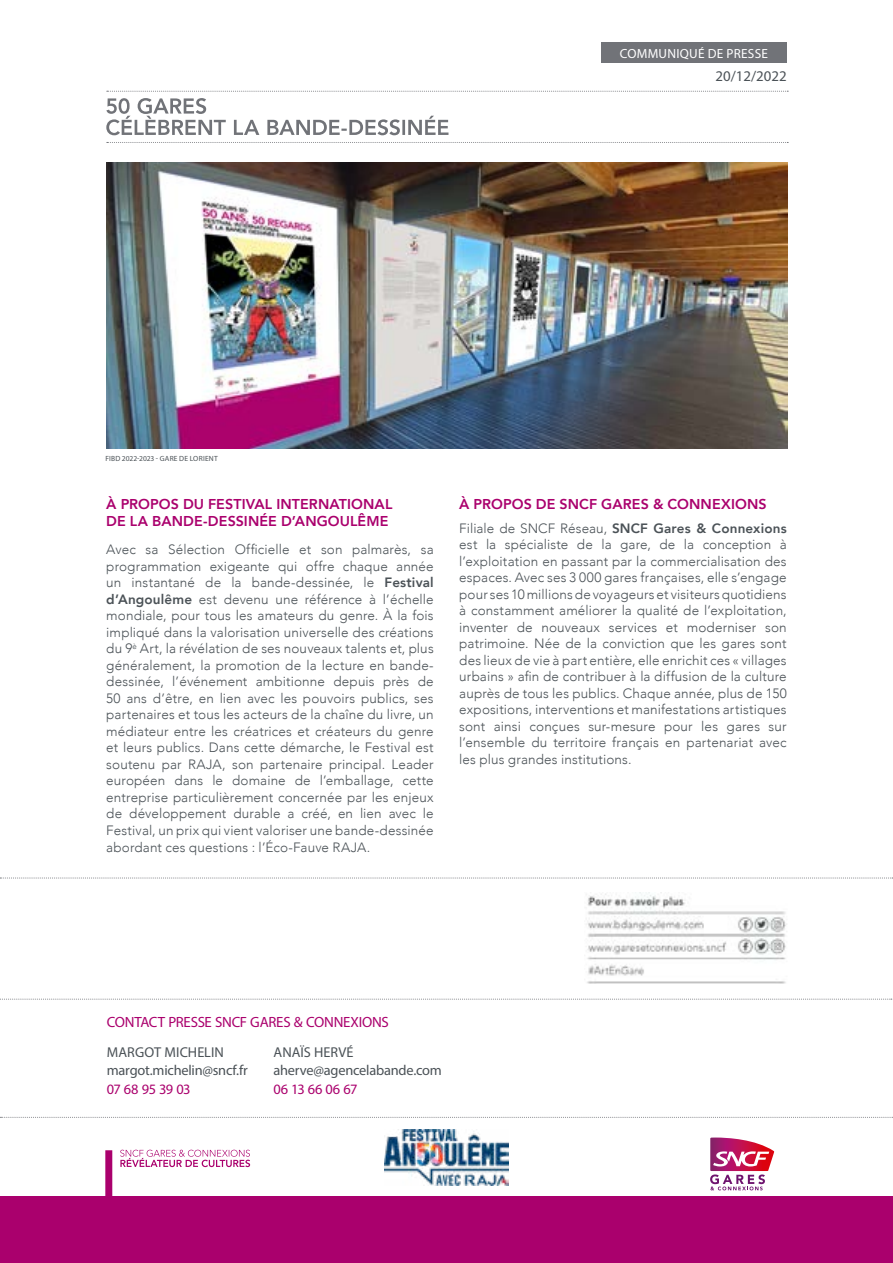
<style>
.page{position:relative;width:893px;height:1263px;background:#fff}
.page>*{position:absolute;margin:0;border:0;box-sizing:border-box;transform-origin:0 0}
.t1{font:14.85px "Myriad Pro";letter-spacing:-.015em;color:#aa006d}
.t2{font:14.85px "Myriad Pro";color:#4b5257}
.t3{font:14.4px "Myriad Pro";letter-spacing:-.015em;color:#4b5257}
.t4{font:14.4px "Myriad Pro";letter-spacing:-.03em;color:#aa006d}
.t5{font:800 14.25px/17.1px "Avenir";letter-spacing:.005em;color:#aa006d}
.t6{font:14.25px "Myriad Pro";color:#4b5257}
.t7{font:300 13.5px/16.5px "Avenir";letter-spacing:.01em;color:#4b5257;text-align:justify}
.t8{font:13.2px "Myriad Pro";letter-spacing:.02em;color:#fff}
.t9{font:7.5px "Myriad Pro";letter-spacing:.025em;color:#4b5257}
.s1{font-weight:800}
</style>
<div class="page">
<svg style="left:0;top:1117px;width:893px;height:1px"></svg>
<div style="left:0;top:1197px;width:893px;height:66px;background:#aa006d"></div>
<div style="left:105px;top:1150px;width:7px;height:66px;background:#aa006d"></div>
<svg style="left:120px;top:1150px;width:130px;height:17px"></svg>
<svg style="left:710px;top:1137px;width:64px;height:53px"></svg>
<div style="left:601px;top:43px;width:186px;height:20px;background:#717378"></div>
<svg style="left:107px;top:142px;width:681px;height:1px"></svg>
<svg style="left:107px;top:91px;width:681px;height:1px"></svg>
<img style="left:384px;top:1130px;width:125px;height:55px">
<svg style="left:0;top:999px;width:892px;height:1px"></svg>
<svg style="left:0;top:877px;width:893px;height:1px"></svg>
<img style="left:106px;top:163px;width:682px;height:286px">
<img style="left:586px;top:892px;width:201px;height:92px">
<svg style="left:106px;top:98px;width:342px;height:37px"></svg>
<p class="t8" style="left:620px;top:45px;width:150px">COMMUNIQUÉ DE PRESSE</p>
<p class="t2" style="left:715px;top:67px;width:73px">20/12/2022</p>
<p class="t9" style="left:105px;top:454px;width:114px">FIBD 2022-2023 - GARE DE LORIENT</p>
<p class="t5" style="left:106px;top:494px;width:288px">À PROPOS DU FESTIVAL INTERNATIONAL<br>DE LA BANDE-DESSINÉE D’ANGOULÊME</p>
<p class="t7" style="left:106px;top:541px;width:329px">Avec sa Sélection Officielle et son palmarès, sa programmation exigeante qui offre chaque année un instantané de la bande-dessinée, le <span class="s1">Festival d’Angoulême</span> est devenu une référence à l’échelle mondiale, pour tous les amateurs du genre. À la fois impliqué dans la valorisation universelle des créations du 9<sup>è</sup> Art, la révélation de ses nouveaux talents et, plus généralement, la promotion de la lecture en bande&shy;dessinée, l’événement ambitionne depuis près de 50 ans d’être, en lien avec les pouvoirs publics, ses partenaires et tous les acteurs de la chaîne du livre, un médiateur entre les créatrices et créateurs du genre et leurs publics. Dans cette démarche, le Festival est soutenu par RAJA, son partenaire principal. Leader européen dans le domaine de l’emballage, cette entreprise particulièrement concernée par les enjeux de développement durable a créé, en lien avec le Festival, un prix qui vient valoriser une bande-dessinée abordant ces questions : l’Éco-Fauve RAJA.</p>
<p class="t5" style="left:459px;top:494px;width:309px">À PROPOS DE SNCF GARES &amp; CONNEXIONS</p>
<p class="t7" style="left:459px;top:520px;width:329px">Filiale de SNCF Réseau, <span class="s1">SNCF Gares &amp; Connexions </span>est la spécialiste de la gare, de la conception à l’exploitation en passant par la commercialisation des espaces. Avec ses 3 000 gares françaises, elle s’engage pour ses 10 millions de voyageurs et visiteurs quotidiens à constamment améliorer la qualité de l’exploitation, inventer de nouveaux services et moderniser son patrimoine. Née de la conviction que les gares sont des lieux de vie à part entière, elle enrichit ces « villages urbains » afin de contribuer à la diffusion de la culture auprès de tous les publics. Chaque année, plus de 150 expositions, interventions et manifestations artistiques sont ainsi conçues sur-mesure pour les gares sur l’ensemble du territoire français en partenariat avec les plus grandes institutions.</p>
<p class="t1" style="left:107px;top:1013px;width:284px">CONTACT PRESSE SNCF GARES &amp; CONNEXIONS</p>
<p class="t6" style="left:107px;top:1043px;width:119px">MARGOT MICHELIN</p>
<p class="t3" style="left:107px;top:1062px;width:143px">margot.michelin@sncf.fr</p>
<p class="t4" style="left:107px;top:1080px;width:85px">07 68 95 39 03</p>
<p class="t6" style="left:274px;top:1043px;width:81px">ANAÏS HERVÉ</p>
<p class="t3" style="left:273px;top:1062px;width:170px">aherve@agencelabande.com</p>
<p class="t4" style="left:273px;top:1080px;width:85px">06 13 66 06 67</p>
</div>
